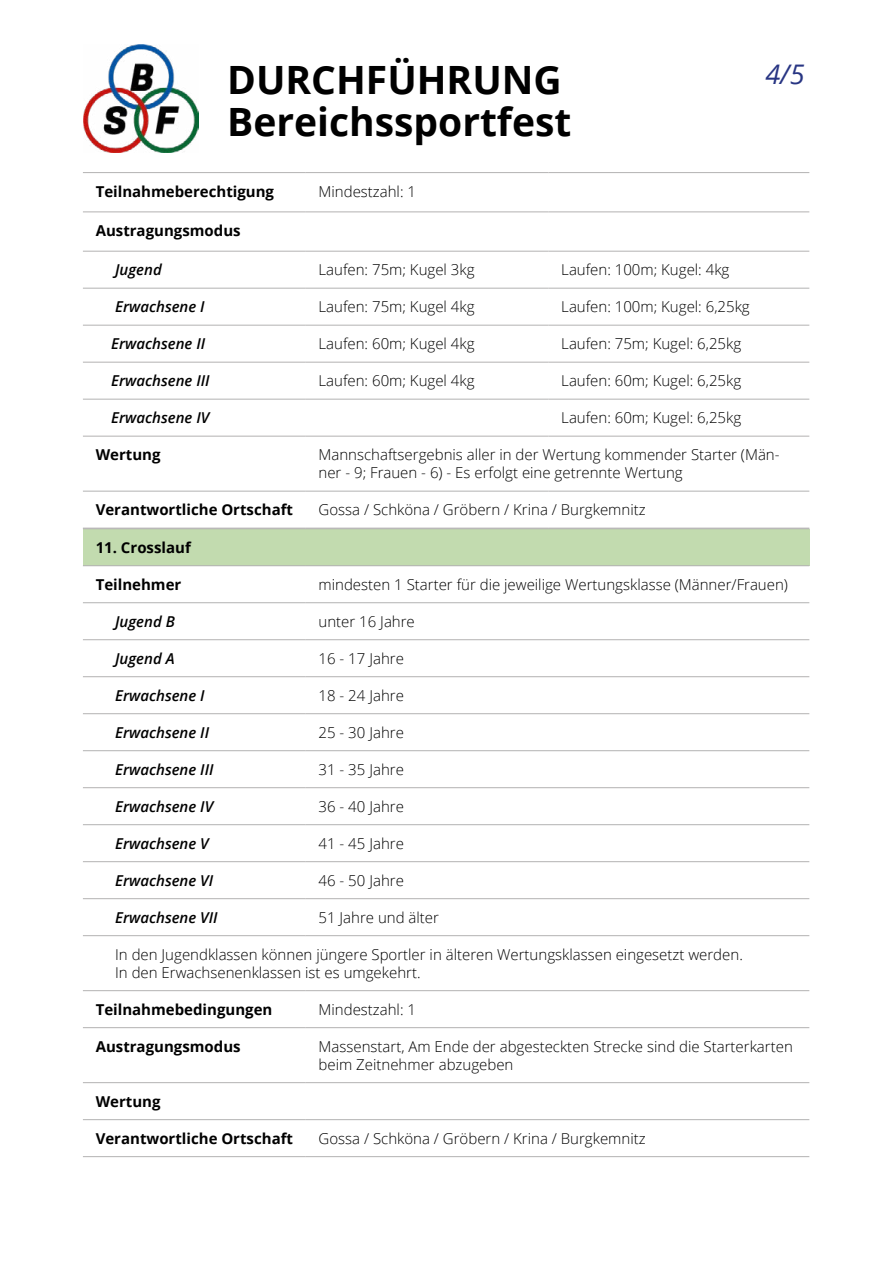
<style>
.page{position:relative;width:893px;height:1263px;background:#fff}
.page>*{position:absolute;margin:0;border:0;box-sizing:border-box;transform-origin:0 0}
.t1{font:700 39px "Open Sans";color:#000}
.t2{font:italic 27px "Open Sans";color:#283583}
.t3{font:300 15px/18px "Open Sans";color:#000}
.t4{font:700 15px "Open Sans";color:#000}
.t5{font:italic 600 15px "Open Sans";color:#000}
</style>
<div class="page">
<img style="left:83px;top:45px;width:115px;height:107px">
<div style="left:83px;top:529px;width:726px;height:37px;background:#c2dbaf"></div>
<hr style="left:83px;top:565px;width:223px;height:1px;background:#b3b2b2">
<hr style="left:306px;top:565px;width:503px;height:1px;background:#b3b2b2">
<hr style="left:83px;top:602px;width:223px;height:1px;background:#b3b2b2">
<hr style="left:306px;top:602px;width:503px;height:1px;background:#b3b2b2">
<hr style="left:83px;top:639px;width:223px;height:1px;background:#b3b2b2">
<hr style="left:306px;top:639px;width:503px;height:1px;background:#b3b2b2">
<hr style="left:83px;top:676px;width:223px;height:1px;background:#b3b2b2">
<hr style="left:306px;top:676px;width:503px;height:1px;background:#b3b2b2">
<hr style="left:83px;top:713px;width:223px;height:1px;background:#b3b2b2">
<hr style="left:306px;top:713px;width:503px;height:1px;background:#b3b2b2">
<hr style="left:83px;top:750px;width:223px;height:1px;background:#b3b2b2">
<hr style="left:306px;top:750px;width:503px;height:1px;background:#b3b2b2">
<hr style="left:83px;top:787px;width:223px;height:1px;background:#b3b2b2">
<hr style="left:306px;top:787px;width:503px;height:1px;background:#b3b2b2">
<hr style="left:83px;top:824px;width:223px;height:1px;background:#b3b2b2">
<hr style="left:306px;top:824px;width:503px;height:1px;background:#b3b2b2">
<hr style="left:83px;top:861px;width:223px;height:1px;background:#b3b2b2">
<hr style="left:306px;top:861px;width:503px;height:1px;background:#b3b2b2">
<hr style="left:83px;top:898px;width:223px;height:1px;background:#b3b2b2">
<hr style="left:306px;top:898px;width:503px;height:1px;background:#b3b2b2">
<hr style="left:83px;top:935px;width:223px;height:1px;background:#b3b2b2">
<hr style="left:306px;top:935px;width:503px;height:1px;background:#b3b2b2">
<hr style="left:83px;top:990px;width:223px;height:1px;background:#b3b2b2">
<hr style="left:306px;top:990px;width:503px;height:1px;background:#b3b2b2">
<hr style="left:83px;top:1027px;width:223px;height:1px;background:#b3b2b2">
<hr style="left:306px;top:1027px;width:503px;height:1px;background:#b3b2b2">
<hr style="left:83px;top:1082px;width:223px;height:1px;background:#b3b2b2">
<hr style="left:306px;top:1082px;width:503px;height:1px;background:#b3b2b2">
<hr style="left:83px;top:1119px;width:223px;height:1px;background:#b3b2b2">
<hr style="left:306px;top:1119px;width:503px;height:1px;background:#b3b2b2">
<hr style="left:83px;top:1156px;width:223px;height:1px;background:#b3b2b2">
<hr style="left:306px;top:1156px;width:503px;height:1px;background:#b3b2b2">
<hr style="left:83px;top:172px;width:223px;height:1px;background:#b3b2b2">
<hr style="left:306px;top:172px;width:243px;height:1px;background:#b3b2b2">
<hr style="left:549px;top:172px;width:260px;height:1px;background:#b3b2b2">
<hr style="left:83px;top:211px;width:223px;height:1px;background:#b3b2b2">
<hr style="left:306px;top:211px;width:243px;height:1px;background:#b3b2b2">
<hr style="left:549px;top:211px;width:260px;height:1px;background:#b3b2b2">
<hr style="left:83px;top:251px;width:223px;height:1px;background:#b3b2b2">
<hr style="left:306px;top:251px;width:243px;height:1px;background:#b3b2b2">
<hr style="left:549px;top:251px;width:260px;height:1px;background:#b3b2b2">
<hr style="left:83px;top:288px;width:223px;height:1px;background:#b3b2b2">
<hr style="left:306px;top:288px;width:243px;height:1px;background:#b3b2b2">
<hr style="left:549px;top:288px;width:260px;height:1px;background:#b3b2b2">
<hr style="left:83px;top:325px;width:223px;height:1px;background:#b3b2b2">
<hr style="left:306px;top:325px;width:243px;height:1px;background:#b3b2b2">
<hr style="left:549px;top:325px;width:260px;height:1px;background:#b3b2b2">
<hr style="left:83px;top:362px;width:223px;height:1px;background:#b3b2b2">
<hr style="left:306px;top:362px;width:243px;height:1px;background:#b3b2b2">
<hr style="left:549px;top:362px;width:260px;height:1px;background:#b3b2b2">
<hr style="left:83px;top:399px;width:223px;height:1px;background:#b3b2b2">
<hr style="left:306px;top:399px;width:243px;height:1px;background:#b3b2b2">
<hr style="left:549px;top:399px;width:260px;height:1px;background:#b3b2b2">
<hr style="left:83px;top:436px;width:223px;height:1px;background:#b3b2b2">
<hr style="left:306px;top:436px;width:243px;height:1px;background:#b3b2b2">
<hr style="left:549px;top:436px;width:260px;height:1px;background:#b3b2b2">
<hr style="left:83px;top:491px;width:223px;height:1px;background:#b3b2b2">
<hr style="left:306px;top:491px;width:243px;height:1px;background:#b3b2b2">
<hr style="left:549px;top:491px;width:260px;height:1px;background:#b3b2b2">
<hr style="left:83px;top:528px;width:223px;height:1px;background:#b3b2b2">
<hr style="left:306px;top:528px;width:243px;height:1px;background:#b3b2b2">
<hr style="left:549px;top:528px;width:260px;height:1px;background:#b3b2b2">
<h1 class="t1" style="left:227px;top:53px;width:336px">DURCHFÜHRUNG</h1>
<h2 class="t2" style="left:765px;top:56px;width:41px">4/5</h2>
<h1 class="t1" style="left:227px;top:95px;width:346px">Bereichssportfest</h1>
<p class="t4" style="left:96px;top:181px;width:180px">Teilnahmeberechtigung</p>
<p class="t3" style="left:319px;top:182px;width:99px">Mindestzahl: 1</p>
<p class="t4" style="left:96px;top:220px;width:146px">Austragungsmodus</p>
<p class="t5" style="left:115px;top:260px;width:48px">Jugend</p>
<p class="t3" style="left:319px;top:261px;width:157px">Laufen: 75m; Kugel 3kg</p>
<p class="t3" style="left:561px;top:261px;width:170px">Laufen: 100m; Kugel: 4kg</p>
<p class="t5" style="left:115px;top:297px;width:91px">Erwachsene I</p>
<p class="t3" style="left:319px;top:298px;width:157px">Laufen: 75m; Kugel 4kg</p>
<p class="t3" style="left:561px;top:298px;width:190px">Laufen: 100m; Kugel: 6,25kg</p>
<p class="t5" style="left:111px;top:334px;width:95px">Erwachsene II</p>
<p class="t3" style="left:319px;top:335px;width:157px">Laufen: 60m; Kugel 4kg</p>
<p class="t3" style="left:561px;top:335px;width:181px">Laufen: 75m; Kugel: 6,25kg</p>
<p class="t5" style="left:111px;top:371px;width:100px">Erwachsene III</p>
<p class="t3" style="left:319px;top:372px;width:157px">Laufen: 60m; Kugel 4kg</p>
<p class="t3" style="left:561px;top:372px;width:181px">Laufen: 60m; Kugel: 6,25kg</p>
<p class="t5" style="left:111px;top:408px;width:100px">Erwachsene IV</p>
<p class="t3" style="left:561px;top:409px;width:181px">Laufen: 60m; Kugel: 6,25kg</p>
<p class="t4" style="left:96px;top:444px;width:66px">Wertung</p>
<p class="t3" style="left:319px;top:445px;width:462px">Mannschaftsergebnis aller in der Wertung kommender Starter (Män&shy;ner - 9; Frauen - 6) - Es erfolgt eine getrennte Wertung</p>
<p class="t4" style="left:96px;top:499px;width:199px">Verantwortliche Ortschaft</p>
<p class="t3" style="left:319px;top:500px;width:329px">Gossa / Schköna / Gröbern / Krina / Burgkemnitz</p>
<p class="t4" style="left:96px;top:537px;width:97px">11. Crosslauf</p>
<p class="t4" style="left:96px;top:574px;width:87px">Teilnehmer</p>
<p class="t3" style="left:319px;top:575px;width:471px">mindesten 1 Starter für die jeweilige Wertungsklasse (Männer/Frauen)</p>
<p class="t5" style="left:115px;top:611px;width:61px">Jugend B</p>
<p class="t3" style="left:319px;top:612px;width:98px">unter 16 Jahre</p>
<p class="t5" style="left:115px;top:648px;width:61px">Jugend A</p>
<p class="t3" style="left:319px;top:649px;width:87px">16 - 17 Jahre</p>
<p class="t5" style="left:115px;top:685px;width:91px">Erwachsene I</p>
<p class="t3" style="left:319px;top:686px;width:87px">18 - 24 Jahre</p>
<p class="t5" style="left:115px;top:722px;width:95px">Erwachsene II</p>
<p class="t3" style="left:319px;top:723px;width:87px">25 - 30 Jahre</p>
<p class="t5" style="left:115px;top:759px;width:100px">Erwachsene III</p>
<p class="t3" style="left:319px;top:760px;width:87px">31 - 35 Jahre</p>
<p class="t5" style="left:115px;top:796px;width:100px">Erwachsene IV</p>
<p class="t3" style="left:319px;top:797px;width:87px">36 - 40 Jahre</p>
<p class="t5" style="left:115px;top:833px;width:95px">Erwachsene V</p>
<p class="t3" style="left:319px;top:834px;width:87px">41 - 45 Jahre</p>
<p class="t5" style="left:115px;top:870px;width:100px">Erwachsene VI</p>
<p class="t3" style="left:319px;top:871px;width:87px">46 - 50 Jahre</p>
<p class="t5" style="left:115px;top:907px;width:104px">Erwachsene VII</p>
<p class="t3" style="left:319px;top:908px;width:122px">51 Jahre und älter</p>
<p class="t3" style="left:115px;top:945px;width:629px">In den Jugendklassen können jüngere Sportler in älteren Wertungsklassen eingesetzt werden.<br>In den Erwachsenenklassen ist es umgekehrt.</p>
<p class="t4" style="left:96px;top:999px;width:178px">Teilnahmebedingungen</p>
<p class="t3" style="left:319px;top:1000px;width:99px">Mindestzahl: 1</p>
<p class="t4" style="left:96px;top:1036px;width:146px">Austragungsmodus</p>
<p class="t3" style="left:319px;top:1037px;width:476px">Massenstart, Am Ende der abgesteckten Strecke sind die Starterkarten beim Zeitnehmer abzugeben</p>
<p class="t4" style="left:96px;top:1091px;width:66px">Wertung</p>
<p class="t4" style="left:96px;top:1128px;width:199px">Verantwortliche Ortschaft</p>
<p class="t3" style="left:319px;top:1129px;width:329px">Gossa / Schköna / Gröbern / Krina / Burgkemnitz</p>
</div>
